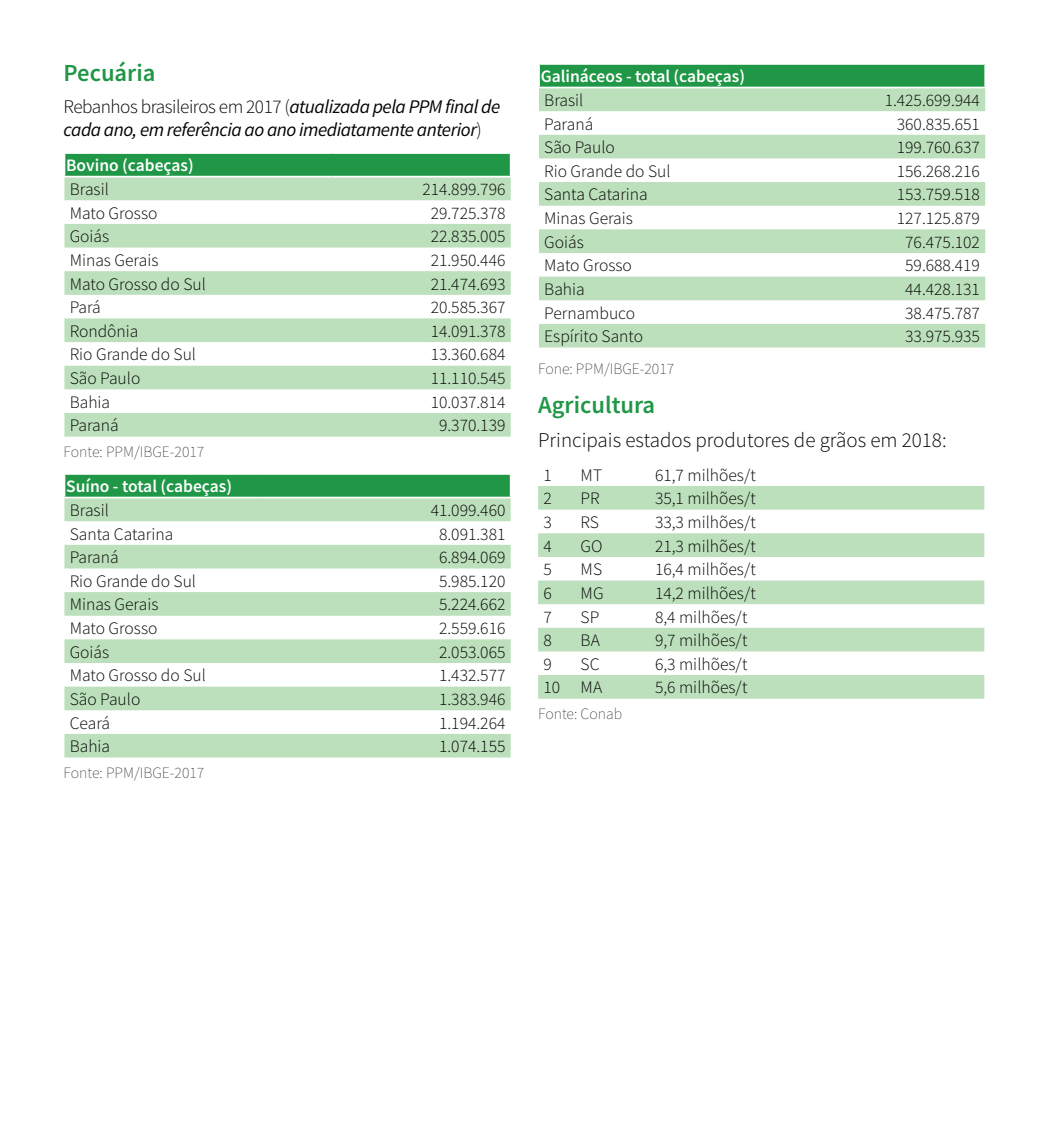
<style>
.page{position:relative;width:1050px;height:1138px;background:#fff}
.page>*{position:absolute;margin:0;border:0;box-sizing:border-box;transform-origin:0 0}
.t1{font:600 24.5px "Source Sans Pro";color:#1f9746}
.t2{font:300 21px "Source Sans Pro";color:#040503}
.t3{font:italic 19.25px/23.1px "Source Sans Pro";letter-spacing:-.025em;color:#040503}
.t4{font:300 17.5px "Source Sans Pro";color:#040503}
.t5{font:600 17.5px "Source Sans Pro";color:#fff}
.t6{font:200 15.75px "Source Sans Pro";color:#313232}
.s1{font-weight:300;font-style:normal}
</style>
<div class="page">
<div style="left:64px;top:153px;width:447px;height:24px;background:#1f9746"></div>
<svg style="left:64px;top:177px;width:447px;height:259px;fill:#bcdfbc"></svg>
<hr style="left:64px;top:152px;width:268px;height:2px;background:#fff">
<svg style="left:64px;top:154px;width:1px;height:22px"></svg>
<hr style="left:332px;top:152px;width:180px;height:2px;background:#fff">
<hr style="left:510px;top:154px;width:2px;height:22px;background:#fff">
<hr style="left:64px;top:176px;width:268px;height:1px;background:#fff">
<hr style="left:332px;top:176px;width:180px;height:1px;background:#fff">
<div style="left:64px;top:474px;width:447px;height:23px;background:#1f9746"></div>
<svg style="left:64px;top:498px;width:447px;height:259px;fill:#bcdfbc"></svg>
<hr style="left:64px;top:473px;width:197px;height:2px;background:#fff">
<svg style="left:64px;top:475px;width:1px;height:21px"></svg>
<hr style="left:261px;top:473px;width:251px;height:2px;background:#fff">
<hr style="left:510px;top:475px;width:2px;height:21px;background:#fff">
<hr style="left:64px;top:496px;width:197px;height:2px;background:#fff">
<hr style="left:261px;top:496px;width:251px;height:2px;background:#fff">
<div style="left:539px;top:64px;width:446px;height:24px;background:#1f9746"></div>
<svg style="left:539px;top:88px;width:446px;height:259px;fill:#bcdfbc"></svg>
<hr style="left:538px;top:63px;width:196px;height:2px;background:#fff">
<hr style="left:538px;top:65px;width:2px;height:22px;background:#fff">
<hr style="left:734px;top:63px;width:252px;height:2px;background:#fff">
<hr style="left:984px;top:65px;width:2px;height:22px;background:#fff">
<hr style="left:538px;top:87px;width:196px;height:1px;background:#fff">
<hr style="left:734px;top:87px;width:252px;height:1px;background:#fff">
<svg style="left:538px;top:486px;width:446px;height:212px;fill:#bcdfbc"></svg>
<h1 class="t1" style="left:64px;top:57px;width:93px">Pecuária</h1>
<p class="t3" style="left:64px;top:95px;width:438px"><span class="s1">Rebanhos brasileiros em 2017 (</span>atualizada pela PPM final de cada ano, em referência ao ano imediatamente anterior<span class="s1">)</span></p>
<p class="t5" style="left:66px;top:154px;width:129px">Bovino (cabeças)</p>
<p class="t4" style="left:70px;top:178px;width:41px">Brasil</p>
<p class="t4" style="left:422px;top:178px;width:85px">214.899.796</p>
<p class="t4" style="left:70px;top:202px;width:89px">Mato Grosso</p>
<p class="t4" style="left:431px;top:202px;width:76px">29.725.378</p>
<p class="t4" style="left:70px;top:226px;width:41px">Goiás</p>
<p class="t4" style="left:431px;top:226px;width:76px">22.835.005</p>
<p class="t4" style="left:70px;top:249px;width:90px">Minas Gerais</p>
<p class="t4" style="left:431px;top:249px;width:76px">21.950.446</p>
<p class="t4" style="left:70px;top:273px;width:138px">Mato Grosso do Sul</p>
<p class="t4" style="left:431px;top:273px;width:76px">21.474.693</p>
<p class="t4" style="left:70px;top:297px;width:33px">Pará</p>
<p class="t4" style="left:431px;top:297px;width:76px">20.585.367</p>
<p class="t4" style="left:70px;top:320px;width:70px">Rondônia</p>
<p class="t4" style="left:431px;top:320px;width:76px">14.091.378</p>
<p class="t4" style="left:70px;top:344px;width:128px">Rio Grande do Sul</p>
<p class="t4" style="left:431px;top:344px;width:76px">13.360.684</p>
<p class="t4" style="left:70px;top:367px;width:72px">São Paulo</p>
<p class="t4" style="left:431px;top:367px;width:76px">11.110.545</p>
<p class="t4" style="left:70px;top:391px;width:42px">Bahia</p>
<p class="t4" style="left:431px;top:391px;width:76px">10.037.814</p>
<p class="t4" style="left:70px;top:415px;width:51px">Paraná</p>
<p class="t4" style="left:439px;top:415px;width:68px">9.370.139</p>
<p class="t6" style="left:64px;top:442px;width:142px">Fonte: PPM/IBGE-2017</p>
<p class="t5" style="left:66px;top:475px;width:167px">Suíno - total (cabeças)</p>
<p class="t4" style="left:70px;top:499px;width:41px">Brasil</p>
<p class="t4" style="left:431px;top:499px;width:76px">41.099.460</p>
<p class="t4" style="left:70px;top:523px;width:105px">Santa Catarina</p>
<p class="t4" style="left:439px;top:523px;width:68px">8.091.381</p>
<p class="t4" style="left:70px;top:546px;width:51px">Paraná</p>
<p class="t4" style="left:439px;top:546px;width:68px">6.894.069</p>
<p class="t4" style="left:70px;top:570px;width:128px">Rio Grande do Sul</p>
<p class="t4" style="left:439px;top:570px;width:68px">5.985.120</p>
<p class="t4" style="left:70px;top:594px;width:90px">Minas Gerais</p>
<p class="t4" style="left:439px;top:594px;width:68px">5.224.662</p>
<p class="t4" style="left:70px;top:617px;width:89px">Mato Grosso</p>
<p class="t4" style="left:439px;top:617px;width:68px">2.559.616</p>
<p class="t4" style="left:70px;top:641px;width:41px">Goiás</p>
<p class="t4" style="left:439px;top:641px;width:68px">2.053.065</p>
<p class="t4" style="left:70px;top:665px;width:138px">Mato Grosso do Sul</p>
<p class="t4" style="left:439px;top:665px;width:68px">1.432.577</p>
<p class="t4" style="left:70px;top:688px;width:72px">São Paulo</p>
<p class="t4" style="left:439px;top:688px;width:68px">1.383.946</p>
<p class="t4" style="left:70px;top:712px;width:42px">Ceará</p>
<p class="t4" style="left:439px;top:712px;width:68px">1.194.264</p>
<p class="t4" style="left:70px;top:735px;width:42px">Bahia</p>
<p class="t4" style="left:439px;top:735px;width:68px">1.074.155</p>
<p class="t6" style="left:64px;top:763px;width:142px">Fonte: PPM/IBGE-2017</p>
<p class="t5" style="left:541px;top:65px;width:206px">Galináceos - total (cabeças)</p>
<p class="t4" style="left:544px;top:89px;width:41px">Brasil</p>
<p class="t4" style="left:885px;top:89px;width:97px">1.425.699.944</p>
<p class="t4" style="left:544px;top:113px;width:51px">Paraná</p>
<p class="t4" style="left:897px;top:113px;width:85px">360.835.651</p>
<p class="t4" style="left:544px;top:137px;width:72px">São Paulo</p>
<p class="t4" style="left:897px;top:137px;width:85px">199.760.637</p>
<p class="t4" style="left:544px;top:160px;width:128px">Rio Grande do Sul</p>
<p class="t4" style="left:897px;top:160px;width:85px">156.268.216</p>
<p class="t4" style="left:544px;top:184px;width:105px">Santa Catarina</p>
<p class="t4" style="left:897px;top:184px;width:85px">153.759.518</p>
<p class="t4" style="left:544px;top:207px;width:90px">Minas Gerais</p>
<p class="t4" style="left:897px;top:207px;width:85px">127.125.879</p>
<p class="t4" style="left:544px;top:231px;width:41px">Goiás</p>
<p class="t4" style="left:905px;top:231px;width:76px">76.475.102</p>
<p class="t4" style="left:544px;top:255px;width:89px">Mato Grosso</p>
<p class="t4" style="left:905px;top:255px;width:76px">59.688.419</p>
<p class="t4" style="left:544px;top:278px;width:42px">Bahia</p>
<p class="t4" style="left:905px;top:278px;width:76px">44.428.131</p>
<p class="t4" style="left:544px;top:302px;width:92px">Pernambuco</p>
<p class="t4" style="left:905px;top:302px;width:76px">38.475.787</p>
<p class="t4" style="left:544px;top:326px;width:100px">Espírito Santo</p>
<p class="t4" style="left:905px;top:326px;width:76px">33.975.935</p>
<p class="t6" style="left:538px;top:360px;width:138px">Fone: PPM/IBGE-2017</p>
<h1 class="t1" style="left:538px;top:388px;width:119px">Agricultura</h1>
<p class="t2" style="left:538px;top:427px;width:410px">Principais estados produtores de grãos em 2018:</p>
<p class="t4" style="left:543px;top:464px;width:10px">1</p>
<p class="t4" style="left:581px;top:464px;width:23px">MT</p>
<p class="t4" style="left:655px;top:464px;width:102px">61,7 milhões/t</p>
<p class="t4" style="left:543px;top:488px;width:10px">2</p>
<p class="t4" style="left:581px;top:488px;width:21px">PR</p>
<p class="t4" style="left:655px;top:488px;width:102px">35,1 milhões/t</p>
<p class="t4" style="left:543px;top:511px;width:10px">3</p>
<p class="t4" style="left:581px;top:511px;width:20px">RS</p>
<p class="t4" style="left:655px;top:511px;width:102px">33,3 milhões/t</p>
<p class="t4" style="left:543px;top:535px;width:10px">4</p>
<p class="t4" style="left:581px;top:535px;width:23px">GO</p>
<p class="t4" style="left:655px;top:535px;width:102px">21,3 milhões/t</p>
<p class="t4" style="left:543px;top:559px;width:10px">5</p>
<p class="t4" style="left:581px;top:559px;width:23px">MS</p>
<p class="t4" style="left:655px;top:559px;width:102px">16,4 milhões/t</p>
<p class="t4" style="left:543px;top:582px;width:10px">6</p>
<p class="t4" style="left:581px;top:582px;width:24px">MG</p>
<p class="t4" style="left:655px;top:582px;width:102px">14,2 milhões/t</p>
<p class="t4" style="left:543px;top:606px;width:10px">7</p>
<p class="t4" style="left:581px;top:606px;width:20px">SP</p>
<p class="t4" style="left:655px;top:606px;width:94px">8,4 milhões/t</p>
<p class="t4" style="left:543px;top:629px;width:10px">8</p>
<p class="t4" style="left:581px;top:629px;width:21px">BA</p>
<p class="t4" style="left:655px;top:629px;width:94px">9,7 milhões/t</p>
<p class="t4" style="left:543px;top:653px;width:10px">9</p>
<p class="t4" style="left:581px;top:653px;width:20px">SC</p>
<p class="t4" style="left:655px;top:653px;width:94px">6,3 milhões/t</p>
<p class="t4" style="left:543px;top:677px;width:60px">10 MA</p>
<p class="t4" style="left:655px;top:677px;width:94px">5,6 milhões/t</p>
<p class="t6" style="left:538px;top:704px;width:86px">Fonte: Conab</p>
</div>
